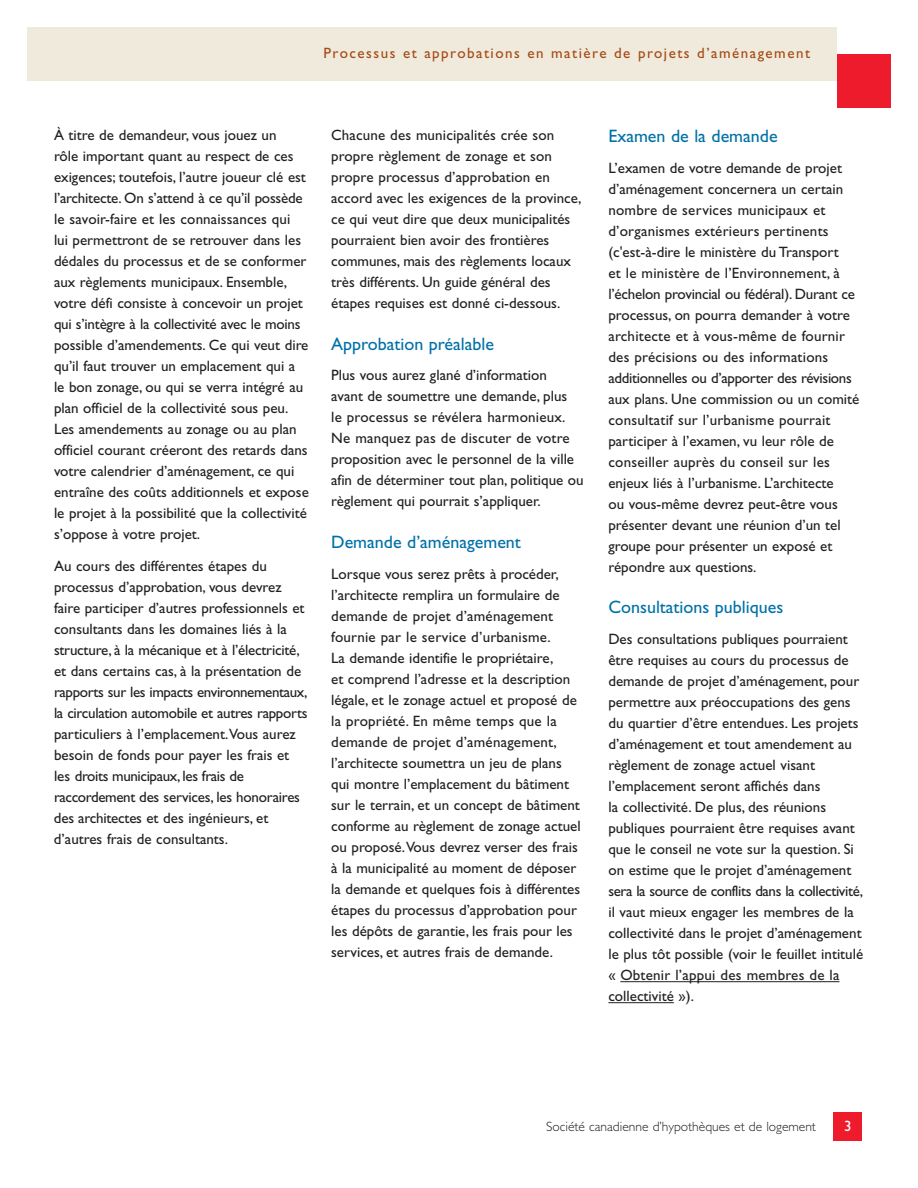
<style>
.page{position:relative;width:918px;height:1188px;background:#fff}
.page>*{position:absolute;margin:0;border:0;box-sizing:border-box;transform-origin:0 0}
.t1{font:18px "Gill Sans Std";color:#0071a7}
.t2{font:15px/21px "Gill Sans Std";color:#231f20}
.t3{font:15px "Gill Sans Std";letter-spacing:.1em;color:#a54a14}
.t4{font:15px "Gill Sans Std";color:#fff}
.t5{font:300 13.5px "Gill Sans Std";color:#231f20}
</style>
<div class="page">
<hr style="left:620px;top:981px;width:172px;height:1px;background:#231f20">
<hr style="left:791px;top:981px;width:49px;height:1px;background:#231f20">
<hr style="left:608px;top:1002px;width:66px;height:1px;background:#231f20">
<div style="left:27px;top:27px;width:810px;height:54px;background:#efeadc"></div>
<div style="left:837px;top:54px;width:54px;height:54px;background:#ee1b2c"></div>
<div style="left:834px;top:1112px;width:28px;height:29px;background:#ee1b2c"></div>
<p class="t3" style="left:323px;top:48px;width:488px">Processus et approbations en matière de projets d’aménagement</p>
<p class="t2" style="left:54px;top:126px;width:256px">À titre de demandeur, vous jouez un<br>rôle important quant au respect de ces exigences; toutefois, l’autre joueur clé est l’architecte. On s’attend à ce qu’il possède le savoir-faire et les connaissances qui<br>lui permettront de se retrouver dans les dédales du processus et de se conformer aux règlements municipaux. Ensemble, votre défi consiste à concevoir un projet qui s’intègre à la collectivité avec le moins possible d’amendements. Ce qui veut dire qu’il faut trouver un emplacement qui a le bon zonage, ou qui se verra intégré au plan officiel de la collectivité sous peu.<br>Les amendements au zonage ou au plan officiel courant créeront des retards dans votre calendrier d’aménagement, ce qui entraîne des coûts additionnels et expose le projet à la possibilité que la collectivité s’oppose à votre projet.</p>
<p class="t2" style="left:54px;top:557px;width:255px">Au cours des différentes étapes du processus d’approbation, vous devrez faire participer d’autres professionnels et consultants dans les domaines liés à la structure, à la mécanique et à l’électricité, et dans certains cas, à la présentation de rapports sur les impacts environnementaux, la circulation automobile et autres rapports particuliers à l’emplacement.Vous aurez besoin de fonds pour payer les frais et les droits municipaux, les frais de raccordement des services, les honoraires des architectes et des ingénieurs, et d’autres frais de consultants.</p>
<p class="t2" style="left:331px;top:126px;width:252px">Chacune des municipalités crée son propre règlement de zonage et son propre processus d’approbation en accord avec les exigences de la province, ce qui veut dire que deux municipalités pourraient bien avoir des frontières communes, mais des règlements locaux très différents. Un guide général des étapes requises est donné ci-dessous.</p>
<p class="t1" style="left:331px;top:337px;width:164px">Approbation préalable</p>
<p class="t2" style="left:331px;top:367px;width:254px">Plus vous aurez glané d’information<br>avant de soumettre une demande, plus<br>le processus se révélera harmonieux.<br>Ne manquez pas de discuter de votre proposition avec le personnel de la ville afin de déterminer tout plan, politique ou règlement qui pourrait s’appliquer.</p>
<p class="t1" style="left:331px;top:536px;width:191px">Demande d’aménagement</p>
<p class="t2" style="left:331px;top:565px;width:251px">Lorsque vous serez prêts à procéder, l’architecte remplira un formulaire de demande de projet d’aménagement fournie par le service d’urbanisme.<br>La demande identifie le propriétaire,<br>et comprend l’adresse et la description légale, et le zonage actuel et proposé de la propriété. En même temps que la demande de projet d’aménagement, l’architecte soumettra un jeu de plans qui montre l’emplacement du bâtiment sur le terrain, et un concept de bâtiment conforme au règlement de zonage actuel ou proposé.Vous devrez verser des frais à la municipalité au moment de déposer la demande et quelques fois à différentes étapes du processus d’approbation pour les dépôts de garantie, les frais pour les services, et autres frais de demande.</p>
<p class="t1" style="left:608px;top:129px;width:171px">Examen de la demande</p>
<p class="t2" style="left:608px;top:159px;width:253px">L’examen de votre demande de projet d’aménagement concernera un certain nombre de services municipaux et d’organismes extérieurs pertinents (c'est-à-dire le ministère du Transport<br>et le ministère de l’Environnement, à l’échelon provincial ou fédéral). Durant ce processus, on pourra demander à votre architecte et à vous-même de fournir des précisions ou des informations additionnelles ou d’apporter des révisions aux plans. Une commission ou un comité consultatif sur l’urbanisme pourrait participer à l’examen, vu leur rôle de conseiller auprès du conseil sur les enjeux liés à l’urbanisme. L’architecte<br>ou vous-même devrez peut-être vous présenter devant une réunion d’un tel groupe pour présenter un exposé et répondre aux questions.</p>
<p class="t1" style="left:608px;top:601px;width:176px">Consultations publiques</p>
<p class="t2" style="left:608px;top:630px;width:256px">Des consultations publiques pourraient être requises au cours du processus de demande de projet d’aménagement, pour permettre aux préoccupations des gens du quartier d’être entendues. Les projets d’aménagement et tout amendement au règlement de zonage actuel visant l’emplacement seront affichés dans<br>la collectivité. De plus, des réunions publiques pourraient être requises avant que le conseil ne vote sur la question. Si on estime que le projet d’aménagement sera la source de conflits dans la collectivité, il vaut mieux engager les membres de la collectivité dans le projet d’aménagement le plus tôt possible (voir le feuillet intitulé « Obtenir l’appui des membres de la collectivité »).</p>
<p class="t5" style="left:546px;top:1122px;width:271px">Société canadienne d’hypothèques et de logement</p>
<p class="t4" style="left:844px;top:1120px;width:9px">3</p>
</div>
